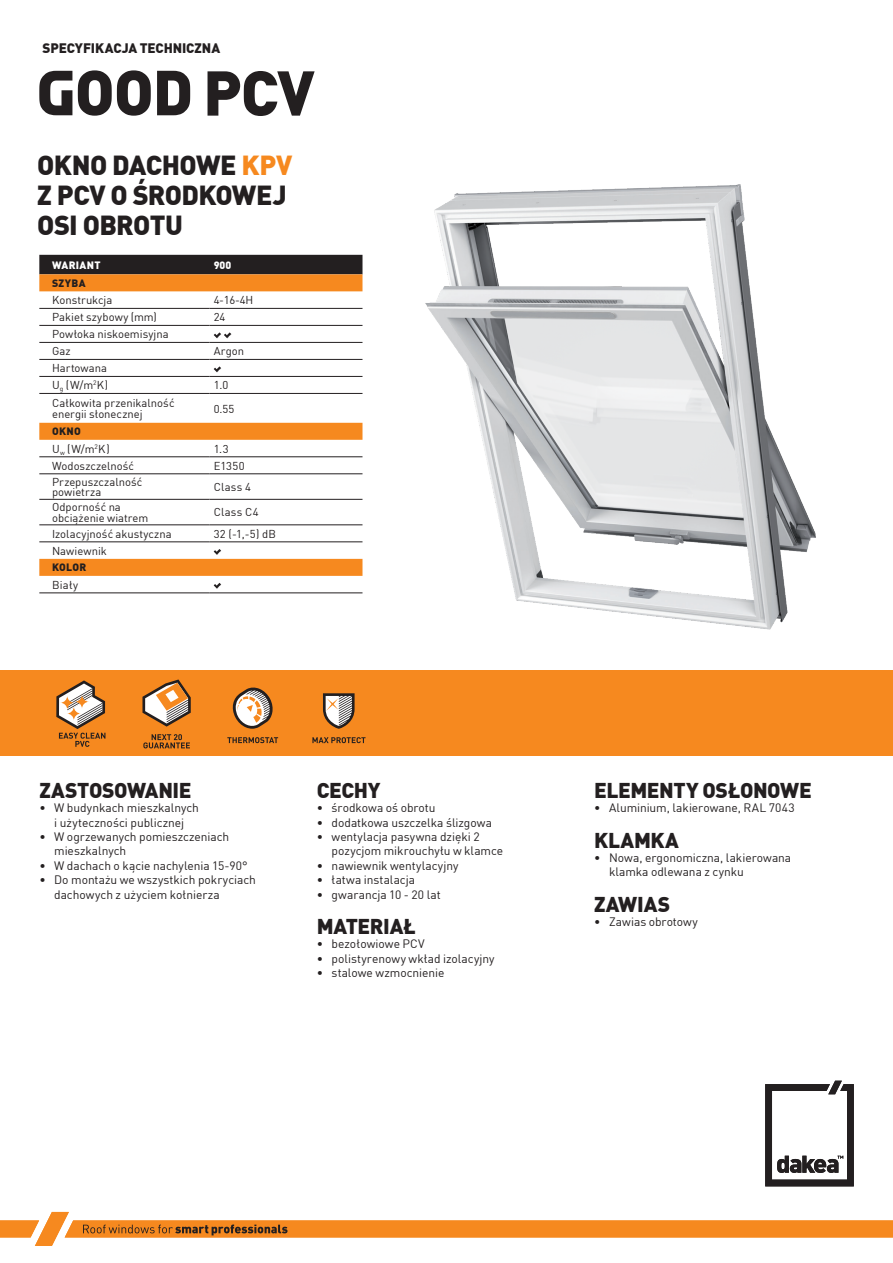
<style>
.page{position:relative;width:893px;height:1263px;background:#fff}
.page>*{position:absolute;margin:0;border:0;box-sizing:border-box;transform-origin:0 0}
.t1{font:900 62.25px "DIN Offc Pro";color:#231f20}
.t2{font:900 27px/30px "DIN Offc Pro";letter-spacing:-.025em;color:#231f20}
.t3{font:900 21px "DIN Offc Pro";letter-spacing:-.02em;color:#231f20}
.t4{font:900 13.5px "DIN Offc Pro";letter-spacing:-.01em;color:#231f20}
.t5{font:12px/14.4px "DIN Offc Pro";color:#231f20}
.t6{font:11.25px/10.5px "DIN Offc Pro";color:#231f20}
.t7{font:900 10.5px "DIN Offc Pro";letter-spacing:.02em;color:#231f20}
.t8{font:900 10.5px "DIN Offc Pro";letter-spacing:.025em;color:#fff}
.s1{color:#f6891f}
</style>
<div class="page">
<div style="left:0;top:671px;width:893px;height:85px;background:#f6891f"></div>
<svg style="left:765px;top:1081px;width:89px;height:105px"></svg>
<svg style="left:0;top:1212px;width:893px;height:34px"></svg>
<div style="left:39px;top:255px;width:323px;height:19px;background:#231f20"></div>
<svg style="left:39px;top:274px;width:323px;height:302px"></svg>
<hr style="left:39px;top:456px;width:170px;height:1px;background:#231f20">
<hr style="left:209px;top:456px;width:153px;height:1px;background:#231f20">
<hr style="left:39px;top:473px;width:170px;height:1px;background:#231f20">
<hr style="left:209px;top:473px;width:153px;height:1px;background:#231f20">
<hr style="left:39px;top:499px;width:170px;height:1px;background:#231f20">
<hr style="left:209px;top:499px;width:153px;height:1px;background:#231f20">
<hr style="left:39px;top:525px;width:170px;height:1px;background:#231f20">
<hr style="left:209px;top:525px;width:153px;height:1px;background:#231f20">
<hr style="left:39px;top:542px;width:170px;height:1px;background:#231f20">
<hr style="left:39px;top:593px;width:170px;height:1px;background:#231f20">
<hr style="left:209px;top:593px;width:153px;height:1px;background:#231f20">
<hr style="left:39px;top:308px;width:170px;height:1px;background:#231f20">
<hr style="left:209px;top:308px;width:153px;height:1px;background:#231f20">
<hr style="left:39px;top:325px;width:170px;height:1px;background:#231f20">
<hr style="left:209px;top:325px;width:153px;height:1px;background:#231f20">
<hr style="left:39px;top:342px;width:170px;height:1px;background:#231f20">
<hr style="left:209px;top:342px;width:153px;height:1px;background:#231f20">
<hr style="left:39px;top:359px;width:170px;height:1px;background:#231f20">
<hr style="left:209px;top:359px;width:153px;height:1px;background:#231f20">
<hr style="left:39px;top:376px;width:170px;height:1px;background:#231f20">
<hr style="left:209px;top:376px;width:153px;height:1px;background:#231f20">
<hr style="left:39px;top:393px;width:170px;height:1px;background:#231f20">
<hr style="left:209px;top:393px;width:153px;height:1px;background:#231f20">
<hr style="left:209px;top:542px;width:153px;height:1px;background:#231f20">
<svg style="left:214px;top:332px;width:17px;height:6px"></svg>
<svg style="left:214px;top:366px;width:7px;height:6px"></svg>
<svg style="left:214px;top:549px;width:7px;height:6px"></svg>
<svg style="left:214px;top:583px;width:7px;height:6px"></svg>
<img style="left:425px;top:184px;width:391px;height:446px">
<svg style="left:142px;top:679px;width:49px;height:48px"></svg>
<svg style="left:143px;top:734px;width:47px;height:14px"></svg>
<svg style="left:56px;top:680px;width:49px;height:67px"></svg>
<svg style="left:227px;top:737px;width:51px;height:6px"></svg>
<svg style="left:232px;top:687px;width:41px;height:42px"></svg>
<svg style="left:78px;top:70px;width:73px;height:46px"></svg>
<svg style="left:157px;top:71px;width:33px;height:44px"></svg>
<svg style="left:39px;top:71px;width:33px;height:44px"></svg>
<svg style="left:323px;top:693px;width:32px;height:36px"></svg>
<svg style="left:312px;top:737px;width:54px;height:6px"></svg>
<p class="t4" style="left:43px;top:36px;width:179px">SPECYFIKACJA TECHNICZNA</p>
<h1 class="t1" style="left:203px;top:40px;width:113px">PCV</h1>
<h2 class="t2" style="left:37px;top:146px;width:257px">OKNO DACHOWE <span class="s1">KPV<br></span>Z PCV O ŚRODKOWEJ<br>OSI OBROTU</h2>
<p class="t8" style="left:52px;top:256px;width:50px">WARIANT</p>
<p class="t8" style="left:214px;top:256px;width:19px">900</p>
<p class="t7" style="left:52px;top:274px;width:35px">SZYBA</p>
<p class="t6" style="left:52px;top:294px;width:62px">Konstrukcja</p>
<p class="t6" style="left:214px;top:294px;width:41px">4-16-4H</p>
<p class="t6" style="left:52px;top:311px;width:106px">Pakiet szybowy (mm)</p>
<p class="t6" style="left:214px;top:311px;width:13px">24</p>
<p class="t6" style="left:52px;top:324px;width:118px;line-height:17px">Powłoka niskoemisyjna<br>Gaz</p>
<p class="t6" style="left:214px;top:345px;width:32px">Argon</p>
<p class="t6" style="left:52px;top:359px;width:58px;line-height:17px">Hartowana<br>U<sub>g</sub> (W/m<sup>2</sup>K)</p>
<p class="t6" style="left:214px;top:379px;width:16px">1.0</p>
<p class="t6" style="left:52px;top:397px;width:124px">Całkowita przenikalność energii słonecznej</p>
<p class="t6" style="left:214px;top:402px;width:22px">0.55</p>
<p class="t7" style="left:52px;top:422px;width:30px">OKNO</p>
<p class="t6" style="left:52px;top:442px;width:59px">U<sub>w</sub> (W/m<sup>2</sup>K)</p>
<p class="t6" style="left:214px;top:442px;width:16px">1.3</p>
<p class="t6" style="left:52px;top:459px;width:84px">Wodoszczelność</p>
<p class="t6" style="left:214px;top:459px;width:32px">E1350</p>
<p class="t6" style="left:52px;top:475px;width:92px">Przepuszczalność powietrza</p>
<p class="t6" style="left:214px;top:480px;width:39px">Class 4</p>
<p class="t6" style="left:52px;top:501px;width:98px">Odporność na obciążenie wiatrem</p>
<p class="t6" style="left:214px;top:506px;width:47px">Class C4</p>
<p class="t6" style="left:52px;top:527px;width:121px">Izolacyjność akustyczna</p>
<p class="t6" style="left:214px;top:527px;width:64px">32 (-1,-5) dB</p>
<p class="t6" style="left:52px;top:544px;width:56px">Nawiewnik</p>
<p class="t7" style="left:52px;top:558px;width:36px">KOLOR</p>
<p class="t6" style="left:52px;top:578px;width:28px">Biały</p>
<h3 class="t3" style="left:39px;top:772px;width:154px">ZASTOSOWANIE</h3>
<p class="t5" style="left:39px;top:799px;width:161px;text-align:center">• W budynkach mieszkalnych i użyteczności publicznej</p>
<p class="t5" style="left:54px;top:828px;width:177px;text-indent:-15px">• W ogrzewanych pomieszczeniach mieszkalnych</p>
<p class="t5" style="left:39px;top:857px;width:210px">• W dachach o kącie nachylenia 15-90°</p>
<p class="t5" style="left:54px;top:871px;width:203px;text-indent:-15px">• Do montażu we wszystkich pokryciach dachowych z użyciem kołnierza</p>
<h3 class="t3" style="left:317px;top:772px;width:65px">CECHY</h3>
<p class="t5" style="left:317px;top:799px;width:120px">• środkowa oś obrotu</p>
<p class="t5" style="left:317px;top:814px;width:177px">• dodatkowa uszczelka ślizgowa</p>
<p class="t5" style="left:332px;top:828px;width:173px;text-indent:-15px">• wentylacja pasywna dzięki 2 pozycjom mikrouchyłu w klamce</p>
<p class="t5" style="left:317px;top:857px;width:143px">• nawiewnik wentylacyjny</p>
<p class="t5" style="left:317px;top:871px;width:100px">• łatwa instalacja</p>
<p class="t5" style="left:317px;top:886px;width:125px">• gwarancja 10 - 20 lat</p>
<h3 class="t3" style="left:317px;top:908px;width:100px">MATERIAŁ</h3>
<p class="t5" style="left:317px;top:936px;width:109px">• bezołowiowe PCV</p>
<p class="t5" style="left:317px;top:950px;width:179px">• polistyrenowy wkład izolacyjny</p>
<p class="t5" style="left:317px;top:964px;width:129px">• stalowe wzmocnienie</p>
<h3 class="t3" style="left:594px;top:772px;width:219px">ELEMENTY OSŁONOWE</h3>
<p class="t5" style="left:594px;top:799px;width:202px">• Aluminium, lakierowane, RAL 7043</p>
<h3 class="t3" style="left:594px;top:822px;width:86px">KLAMKA</h3>
<p class="t5" style="left:609px;top:849px;width:184px;text-indent:-15px">• Nowa, ergonomiczna, lakierowana klamka odlewana z cynku</p>
<h3 class="t3" style="left:594px;top:886px;width:77px">ZAWIAS</h3>
<p class="t5" style="left:594px;top:913px;width:105px">• Zawias obrotowy</p>
</div>
